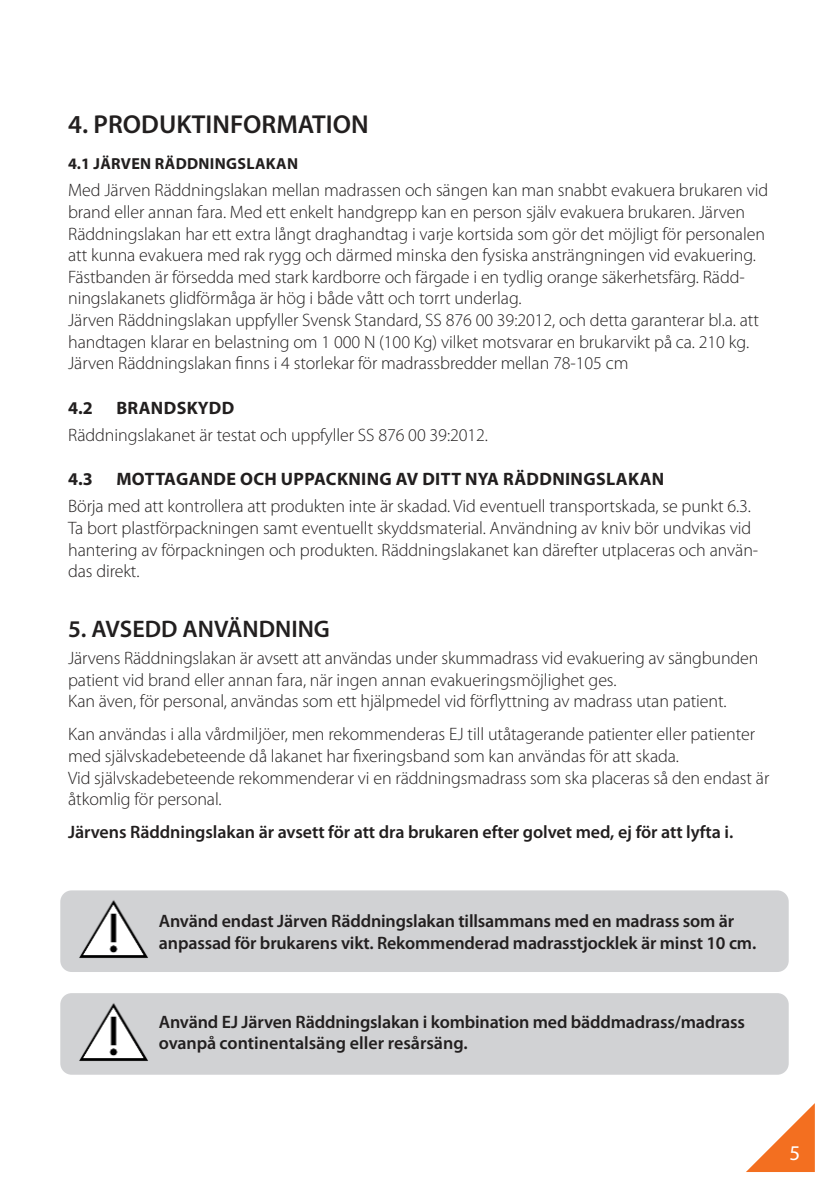
<style>
.page{position:relative;width:840px;height:1191px;background:#fff}
.page>*{position:absolute;margin:0;border:0;box-sizing:border-box;transform-origin:0 0}
.t1{font:600 26px "Myriad Pro";color:#221f1f}
.t2{font:600 24px "Myriad Pro";color:#221f1f}
.t3{font:21px "Myriad Pro";color:#fff}
.t4{font:300 18px/21.6px "Myriad Pro";letter-spacing:-.005em;color:#221f1f}
.t5{font:600 18px/21.6px "Myriad Pro";letter-spacing:-.01em;color:#221f1f}
.t6{font:700 18px "Myriad Pro";letter-spacing:.02em;color:#221f1f}
.t7{font:700 16px "Myriad Pro";letter-spacing:.02em;color:#221f1f}
</style>
<div class="page">
<div style="left:60px;top:993px;width:728px;height:81px;background:#d1d2d4;border-radius:11px"></div>
<img style="left:79px;top:1003px;width:69px;height:58px">
<svg style="left:746px;top:1104px;width:68px;height:68px"></svg>
<div style="left:60px;top:890px;width:728px;height:82px;background:#d1d2d4;border-radius:11px"></div>
<img style="left:79px;top:900px;width:69px;height:58px">
<h1 class="t1" style="left:68px;top:110px;width:302px">4. PRODUKTINFORMATION</h1>
<p class="t7" style="left:68px;top:155px;width:231px">4.1 JÄRVEN RÄDDNINGSLAKAN</p>
<p class="t4" style="left:68px;top:180px;width:701px">Med Järven Räddningslakan mellan madrassen och sängen kan man snabbt evakuera brukaren vid brand eller annan fara . Med ett enkelt handgrepp kan en person själv evakuera brukaren . Järven Räddningslakan har ett extra långt draghandtag i varje kortsida som gör det möjligt för personalen att kunna evakuera med rak rygg och därmed minska den fysiska ansträngningen vid evakuering .<br>Fästbanden är försedda med stark kardborre och färgade i en tydlig orange säkerhetsfärg . Rädd&shy;ningslakanets glidförmåga är hög i både vått och torrt underlag .<br>Järven Räddningslakan uppfyller Svensk Standard, SS 876 00 39:2012, och detta garanterar bl .a . att handtagen klarar en belastning om 1 000 N (100 Kg) vilket motsvarar en brukarvikt på ca . 210 kg .<br>Järven Räddningslakan finns i 4 storlekar för madrassbredder mellan 78-105 cm</p>
<p class="t6" style="left:68px;top:397px;width:26px">4.2</p>
<p class="t6" style="left:116px;top:397px;width:119px">BRANDSKYDD</p>
<p class="t4" style="left:68px;top:424px;width:421px">Räddningslakanet är testat och uppfyller SS 876 00 39:2012 .</p>
<p class="t6" style="left:68px;top:469px;width:26px">4.3</p>
<p class="t6" style="left:116px;top:469px;width:549px">MOTTAGANDE OCH UPPACKNING AV DITT NYA RÄDDNINGSLAKAN</p>
<p class="t4" style="left:68px;top:496px;width:691px">Börja med att kontrollera att produkten inte är skadad . Vid eventuell transportskada, se punkt 6 .3 .<br>Ta bort plastförpackningen samt eventuellt skyddsmaterial . Användning av kniv bör undvikas vid hantering av förpackningen och produkten . Räddningslakanet kan därefter utplaceras och använ&shy;das direkt .</p>
<h2 class="t2" style="left:68px;top:615px;width:263px">5. AVSEDD ANVÄNDNING</h2>
<p class="t4" style="left:68px;top:647px;width:691px">Järvens Räddningslakan är avsett att användas under skummadrass vid evakuering av sängbunden patient vid brand eller annan fara, när ingen annan evakueringsmöjlighet ges .<br>Kan även, för personal, användas som ett hjälpmedel vid förflyttning av madrass utan patient .</p>
<p class="t4" style="left:68px;top:723px;width:702px">Kan användas i alla vårdmiljöer, men rekommenderas EJ till utåtagerande patienter eller patienter med självskadebeteende då lakanet har fixeringsband som kan användas för att skada .<br>Vid självskadebeteende rekommenderar vi en räddningsmadrass som ska placeras så den endast är åtkomlig för personal .</p>
<p class="t5" style="left:68px;top:821px;width:666px">Järvens Räddningslakan är avsett för att dra brukaren efter golvet med, ej för att lyfta i.</p>
<p class="t5" style="left:159px;top:910px;width:598px">Använd endast Järven Räddningslakan tillsammans med en madrass som är anpassad för brukarens vikt. Rekommenderad madrasstjocklek är minst 10 cm.</p>
<p class="t5" style="left:159px;top:1010px;width:587px">Använd EJ Järven Räddningslakan i kombination med bäddmadrass/madrass ovanpå continentalsäng eller resårsäng.</p>
<p class="t3" style="left:789px;top:1140px;width:12px">5</p>
</div>
